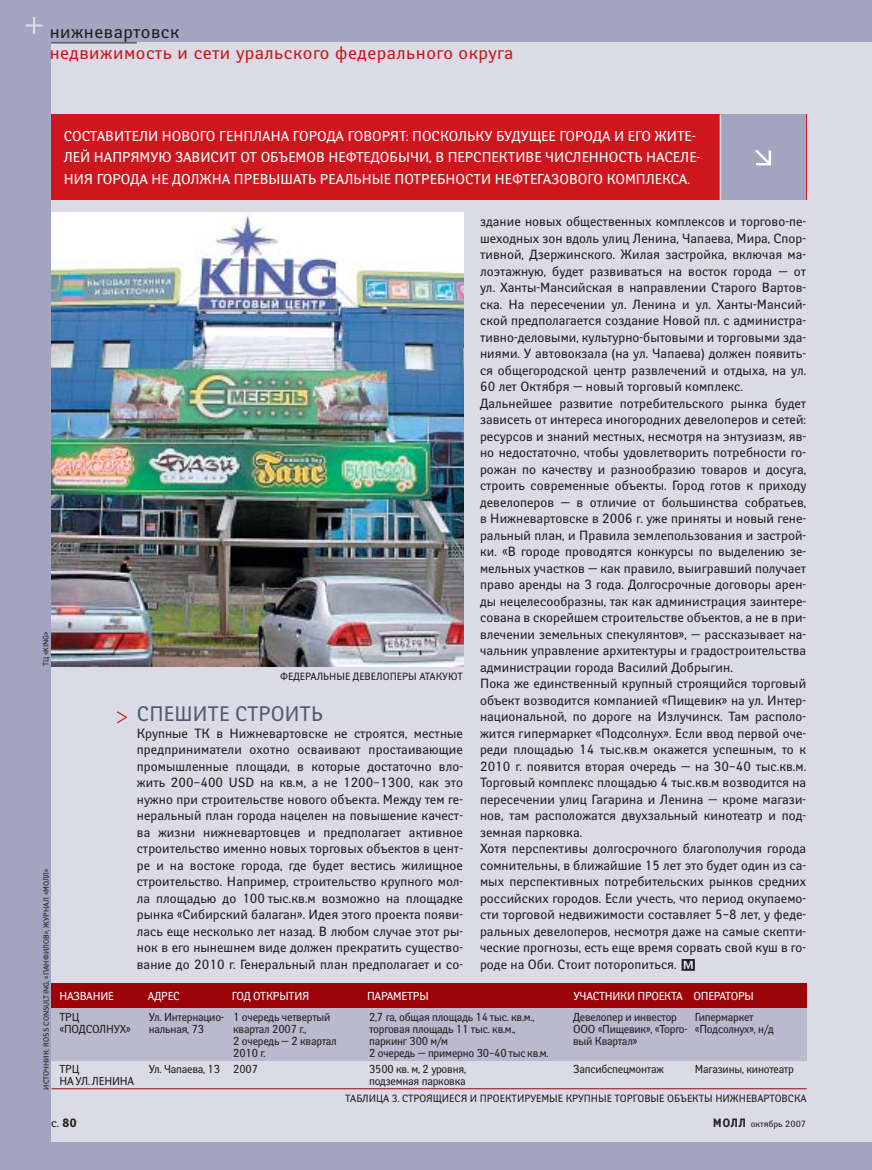
<style>
.page{position:relative;width:872px;height:1170px;background:#a3a4c0}
.page>*{position:absolute;margin:0;border:0;box-sizing:border-box;transform-origin:0 0}
.t1{font:21px "Yanus C";letter-spacing:.01em;color:#505d6f;scale:.95 1}
.t2{font:19.5px "Pragmatica C";color:#ce161e;scale:.96 1}
.t3{font:18px "Yanus C";letter-spacing:.03em;color:#ce161e}
.t4{font:18px "Yanus C";letter-spacing:.03em;color:#231f1f}
.t5{font:14.25px/21.8px "Yanus C";color:#fff}
.t6{font:13.35px/16.5px "Yanus C";letter-spacing:.005em;color:#231f1f}
.t7{font:12px "Yanus C";color:#231f1f}
.t8{font:11.55px/11.7px "Yanus C";letter-spacing:-.02em;color:#231f1f;scale:.94 1}
.t9{font:11.55px "Yanus C";letter-spacing:-.02em;color:#fff;scale:.94 1}
.t10{font:10.5px "Yanus C";color:#231f1f;scale:.95 1}
.t11{font:9px "Yanus C";color:#231f1f}
.t12{font:7.5px "Yanus C";letter-spacing:.005em;color:#231f1f}
.s1{font-weight:700}
.s2{font-weight:700;font-size:12px}
</style>
<div class="page">
<div style="left:51px;top:43px;width:821px;height:1099px;background:#dbdbe5"></div>
<svg style="left:681px;top:959px;width:13px;height:12px"></svg>
<svg style="left:26px;top:17px;width:17px;height:17px"></svg>
<hr style="left:51px;top:43px;width:86px;height:1px;background:#231f1f">
<div style="left:51px;top:1007px;width:755px;height:54px;background:#bab9ce"></div>
<div style="left:51px;top:983px;width:755px;height:25px;background:#9e030a"></div>
<hr style="left:51px;top:1088px;width:755px;height:1px;background:#9e030a">
<div style="left:51px;top:115px;width:755px;height:85px;background:#ce161e"></div>
<div style="left:720px;top:115px;width:86px;height:85px;background:#a3a4c0"></div>
<hr style="left:719px;top:115px;width:2px;height:85px;background:#dbdbe5">
<svg style="left:755px;top:149px;width:16px;height:17px"></svg>
<img style="left:51px;top:213px;width:412px;height:453px">
<h3 class="t4" style="left:50px;top:25px;width:131px">нижневартовск</h3>
<h3 class="t3" style="left:50px;top:46px;width:465px">недвижимость и сети уральского федерального округа</h3>
<p class="t5" style="left:64px;top:126px;width:638px">СОСТАВИТЕЛИ НОВОГО ГЕНПЛАНА ГОРОДА ГОВОРЯТ: ПОСКОЛЬКУ БУДУЩЕЕ ГОРОДА И ЕГО ЖИТЕ-<br>ЛЕЙ НАПРЯМУЮ ЗАВИСИТ ОТ ОБЪЕМОВ НЕФТЕДОБЫЧИ, В ПЕРСПЕКТИВЕ ЧИСЛЕННОСТЬ НАСЕЛЕ-<br>НИЯ ГОРОДА НЕ ДОЛЖНА ПРЕВЫШАТЬ РЕАЛЬНЫЕ ПОТРЕБНОСТИ НЕФТЕГАЗОВОГО КОМПЛЕКСА.</p>
<p class="t12" style="left:43px;top:666px;width:36px;rotate:-90deg">ТЦ «KING»</p>
<p class="t12" style="left:43px;top:1090px;width:222px;rotate:-90deg">ИСТОЧНИК: ROSS CONSULTING, «ПАНФИЛОВ», ЖУРНАЛ «МОЛЛ»</p>
<p class="t10" style="left:280px;top:672px;width:194px">ФЕДЕРАЛЬНЫЕ ДЕВЕЛОПЕРЫ АТАКУЮТ</p>
<h2 class="t2" style="left:116px;top:710px;width:15px">&gt;</h2>
<h1 class="t1" style="left:137px;top:706px;width:197px">СПЕШИТЕ СТРОИТЬ</h1>
<p class="t6" style="left:137px;top:726px;width:327px;text-align:justify">Крупные ТК в Нижневартовске не строятся, местные предприниматели охотно осваивают простаивающие промышленные площади, в которые достаточно вло&shy;жить 200–400 USD на кв.м, а не 1200–1300, как это нужно при строительстве нового объекта. Между тем ге&shy;неральный план города нацелен на повышение качест&shy;ва жизни нижневартовцев и предполагает активное строительство именно новых торговых объектов в цент&shy;ре и на востоке города, где будет вестись жилищное строительство. Например, строительство крупного мол&shy;ла площадью до 100 тыс.кв.м возможно на площадке рынка «Сибирский балаган». Идея этого проекта появи&shy;лась еще несколько лет назад. В любом случае этот ры&shy;нок в его нынешнем виде должен прекратить существо&shy;вание до 2010 г. Генеральный план предполагает и со-</p>
<p class="t6" style="left:480px;top:215px;width:327px">здание новых общественных комплексов и торгово-пе&shy;шеходных зон вдоль улиц Ленина, Чапаева, Мира, Спор&shy;тивной, Дзержинского. Жилая застройка, включая ма&shy;лоэтажную, будет развиваться на восток города — от ул. Ханты-Мансийская в направлении Старого Вартов&shy;ска. На пересечении ул. Ленина и ул. Ханты-Мансий&shy;ской предполагается создание Новой пл. с администра&shy;тивно-деловыми, культурно-бытовыми и торговыми зда&shy;ниями. У автовокзала (на ул. Чапаева) должен появить&shy;ся общегородской центр развлечений и отдыха, на ул.<br>60 лет Октября — новый торговый комплекс.<br>Дальнейшее развитие потребительского рынка будет зависеть от интереса иногородних девелоперов и сетей: ресурсов и знаний местных, несмотря на энтузиазм, яв&shy;но недостаточно, чтобы удовлетворить потребности го&shy;рожан по качеству и разнообразию товаров и досуга, строить современные объекты. Город готов к приходу девелоперов — в отличие от большинства собратьев, в Нижневартовске в 2006 г. уже приняты и новый гене&shy;ральный план, и Правила землепользования и застрой&shy;ки. «В городе проводятся конкурсы по выделению зе&shy;мельных участков — как правило, выигравший получает право аренды на 3 года. Долгосрочные договоры арен&shy;ды нецелесообразны, так как администрация заинтере&shy;сована в скорейшем строительстве объектов, а не в при&shy;влечении земельных спекулянтов», — рассказывает на&shy;чальник управление архитектуры и градостроительства администрации города Василий Добрыгин.<br>Пока же единственный крупный строящийся торговый объект возводится компанией «Пищевик» на ул. Интер&shy;национальной, по дороге на Излучинск. Там располо&shy;жится гипермаркет «Подсолнух». Если ввод первой оче&shy;реди площадью 14 тыс.кв.м окажется успешным, то к 2010 г. появится вторая очередь — на 30–40 тыс.кв.м.<br>Торговый комплекс площадью 4 тыс.кв.м возводится на пересечении улиц Гагарина и Ленина — кроме магази&shy;нов, там расположатся двухзальный кинотеатр и под&shy;земная парковка.<br>Хотя перспективы долгосрочного благополучия города сомнительны, в ближайшие 15 лет это будет один из са&shy;мых перспективных потребительских рынков средних российских городов. Если учесть, что период окупаемо&shy;сти торговой недвижимости составляет 5–8 лет, у феде&shy;ральных девелоперов, несмотря даже на самые скепти&shy;ческие прогнозы, есть еще время сорвать свой куш в го&shy;роде на Оби. Стоит поторопиться.</p>
<p class="t9" style="left:60px;top:992px;width:59px">НАЗВАНИЕ</p>
<p class="t9" style="left:148px;top:992px;width:36px">АДРЕС</p>
<p class="t9" style="left:232px;top:992px;width:84px">ГОД ОТКРЫТИЯ</p>
<p class="t9" style="left:367px;top:992px;width:67px">ПАРАМЕТРЫ</p>
<p class="t9" style="left:573px;top:992px;width:193px">УЧАСТНИКИ ПРОЕКТА ОПЕРАТОРЫ</p>
<p class="t8" style="left:60px;top:1013px;width:77px">ТРЦ «ПОДСОЛНУХ»</p>
<p class="t8" style="left:60px;top:1065px;width:81px">ТРЦ<br>НА УЛ. ЛЕНИНА</p>
<p class="t8" style="left:369px;top:1013px;width:193px">2,7 га, общая площадь 14 тыс. кв.м., торговая площадь 11 тыс. кв.м., паркинг 300 м/м<br>2 очередь — примерно 30–40 тыс кв.м.</p>
<p class="t8" style="left:369px;top:1065px;width:105px">3500 кв. м, 2 уровня, подземная парковка</p>
<p class="t8" style="left:149px;top:1013px;width:82px">Ул. Интернацио&shy;нальная, 73</p>
<p class="t8" style="left:149px;top:1065px;width:77px">Ул. Чапаева, 13</p>
<p class="t8" style="left:573px;top:1013px;width:123px">Девелопер и инвестор<br>ООО «Пищевик», «Торго&shy;вый Квартал»</p>
<p class="t8" style="left:573px;top:1065px;width:98px">Запсибспецмонтаж</p>
<p class="t8" style="left:233px;top:1013px;width:112px">1 очередь четвертый квартал 2007 г.,<br>2 очередь — 2 квартал<br>2010 г.</p>
<p class="t8" style="left:233px;top:1065px;width:28px">2007</p>
<p class="t8" style="left:695px;top:1013px;width:85px">Гипермаркет «Подсолнух», н/д</p>
<p class="t8" style="left:695px;top:1065px;width:107px">Магазины, кинотеатр</p>
<p class="t10" style="left:345px;top:1094px;width:487px">ТАБЛИЦА 3. СТРОЯЩИЕСЯ И ПРОЕКТИРУЕМЫЕ КРУПНЫЕ ТОРГОВЫЕ ОБЪЕКТЫ НИЖНЕВАРТОВСКА</p>
<p class="t7" style="left:51px;top:1119px;width:28px">с. <span class="s1">80</span></p>
<p class="t11" style="left:712px;top:1121px;width:95px"><span class="s2">МОЛЛ</span> октябрь 2007</p>
</div>
